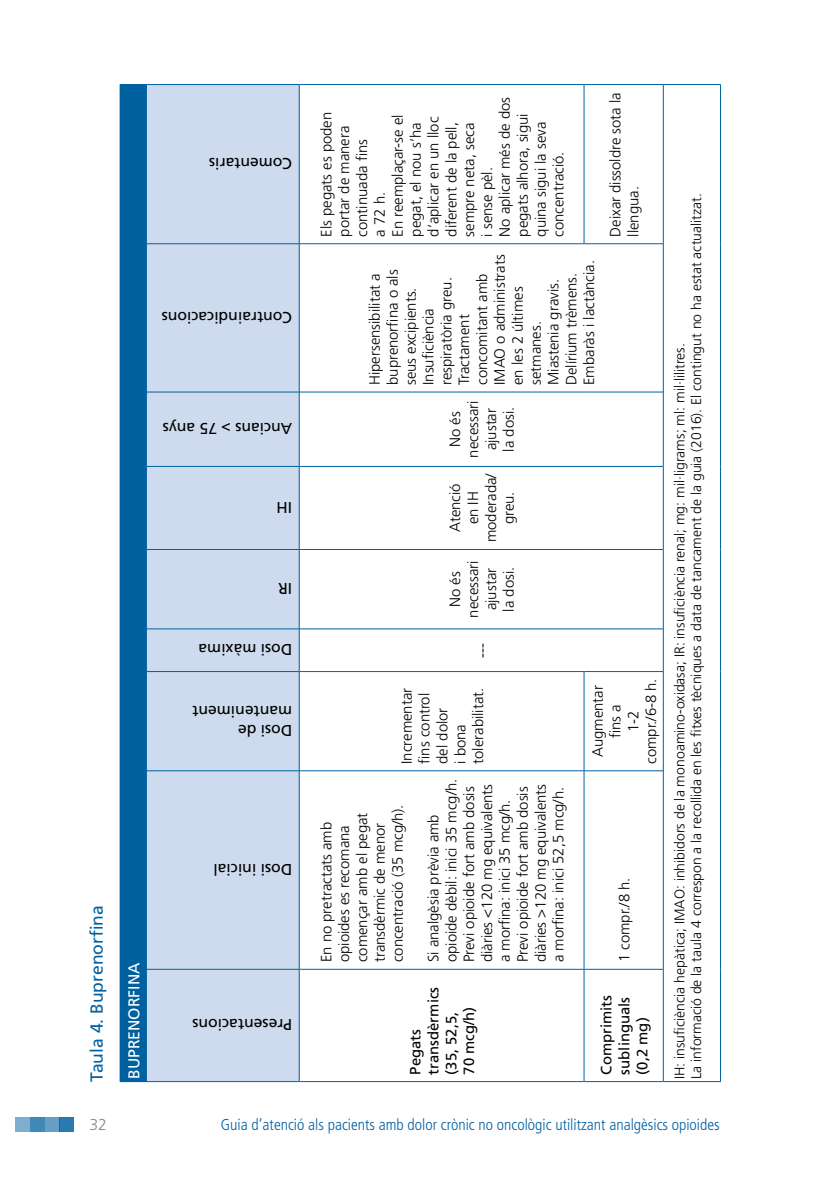
<style>
.page{position:relative;width:819px;height:1191px;background:#fff}
.page>*{position:absolute;margin:0;border:0;box-sizing:border-box;transform-origin:0 0}
.t1{font:17.5px "Frutiger";color:#0061a1}
.t2{font:15.75px/18.9px "Frutiger";color:#000}
.t3{font:300 condensed 15.75px "Frutiger";color:#0061a1}
.t4{font:15.75px "Frutiger";color:#fff}
.t5{font:300 15.75px "Frutiger";color:#878787}
.t6{font:300 14.88px/17.8px "Frutiger";color:#000}
.t7{font:14.88px/17.8px "Frutiger";color:#000}
.t8{font:300 14px/16.8px "Frutiger";color:#000}
</style>
<div class="page">
<div style="left:30px;top:1117px;width:15px;height:15px;background:#4088b8"></div>
<div style="left:15px;top:1117px;width:15px;height:15px;background:#7daece"></div>
<div style="left:45px;top:1117px;width:14px;height:15px;background:#659fc5"></div>
<div style="left:59px;top:1117px;width:15px;height:15px;background:#287aaf"></div>
<div style="left:120px;top:85px;width:26px;height:996px;background:#0061a1"></div>
<div style="left:147px;top:85px;width:152px;height:996px;background:#cedaed"></div>
<svg style="left:120px;top:1081px;width:26px;height:1px"></svg>
<svg style="left:120px;top:84px;width:26px;height:1px"></svg>
<hr style="left:299px;top:1081px;width:284px;height:1px;background:#0061a1">
<hr style="left:299px;top:969px;width:284px;height:1px;background:#0061a1">
<hr style="left:299px;top:770px;width:284px;height:1px;background:#0061a1">
<hr style="left:299px;top:671px;width:284px;height:1px;background:#0061a1">
<hr style="left:663px;top:629px;width:1px;height:42px;background:#0061a1">
<hr style="left:299px;top:628px;width:285px;height:1px;background:#0061a1">
<hr style="left:584px;top:628px;width:79px;height:1px;background:#0061a1">
<hr style="left:663px;top:549px;width:1px;height:80px;background:#0061a1">
<hr style="left:299px;top:549px;width:285px;height:1px;background:#0061a1">
<hr style="left:584px;top:549px;width:79px;height:1px;background:#0061a1">
<hr style="left:663px;top:466px;width:1px;height:83px;background:#0061a1">
<hr style="left:299px;top:466px;width:285px;height:1px;background:#0061a1">
<hr style="left:584px;top:466px;width:79px;height:1px;background:#0061a1">
<hr style="left:663px;top:392px;width:1px;height:74px;background:#0061a1">
<hr style="left:299px;top:392px;width:285px;height:1px;background:#0061a1">
<hr style="left:584px;top:392px;width:79px;height:1px;background:#0061a1">
<hr style="left:663px;top:244px;width:1px;height:148px;background:#0061a1">
<hr style="left:299px;top:243px;width:284px;height:1px;background:#0061a1">
<hr style="left:299px;top:84px;width:284px;height:1px;background:#0061a1">
<hr style="left:583px;top:969px;width:1px;height:112px;background:#0061a1">
<hr style="left:584px;top:1081px;width:79px;height:1px;background:#0061a1">
<hr style="left:663px;top:969px;width:1px;height:112px;background:#0061a1">
<hr style="left:583px;top:771px;width:1px;height:198px;background:#0061a1">
<hr style="left:584px;top:969px;width:79px;height:1px;background:#0061a1">
<hr style="left:663px;top:771px;width:1px;height:198px;background:#0061a1">
<hr style="left:583px;top:671px;width:1px;height:100px;background:#0061a1">
<hr style="left:584px;top:770px;width:79px;height:1px;background:#0061a1">
<hr style="left:584px;top:671px;width:79px;height:1px;background:#0061a1">
<hr style="left:663px;top:671px;width:1px;height:100px;background:#0061a1">
<hr style="left:583px;top:84px;width:1px;height:160px;background:#0061a1">
<hr style="left:584px;top:243px;width:79px;height:1px;background:#0061a1">
<hr style="left:584px;top:84px;width:79px;height:1px;background:#0061a1">
<hr style="left:663px;top:84px;width:1px;height:160px;background:#0061a1">
<hr style="left:146px;top:969px;width:1px;height:112px;background:#0061a1">
<hr style="left:147px;top:1081px;width:152px;height:1px;background:#0061a1">
<hr style="left:299px;top:969px;width:1px;height:112px;background:#0061a1">
<hr style="left:146px;top:771px;width:1px;height:198px;background:#0061a1">
<hr style="left:147px;top:969px;width:152px;height:1px;background:#0061a1">
<hr style="left:299px;top:771px;width:1px;height:198px;background:#0061a1">
<hr style="left:146px;top:671px;width:1px;height:100px;background:#0061a1">
<hr style="left:147px;top:770px;width:152px;height:1px;background:#0061a1">
<hr style="left:299px;top:671px;width:1px;height:100px;background:#0061a1">
<hr style="left:146px;top:629px;width:1px;height:42px;background:#0061a1">
<hr style="left:147px;top:671px;width:152px;height:1px;background:#0061a1">
<hr style="left:299px;top:629px;width:1px;height:42px;background:#0061a1">
<hr style="left:146px;top:549px;width:1px;height:80px;background:#0061a1">
<hr style="left:147px;top:628px;width:152px;height:1px;background:#0061a1">
<hr style="left:299px;top:549px;width:1px;height:80px;background:#0061a1">
<hr style="left:146px;top:466px;width:1px;height:83px;background:#0061a1">
<hr style="left:147px;top:549px;width:152px;height:1px;background:#0061a1">
<hr style="left:299px;top:466px;width:1px;height:83px;background:#0061a1">
<hr style="left:146px;top:392px;width:1px;height:74px;background:#0061a1">
<hr style="left:147px;top:466px;width:152px;height:1px;background:#0061a1">
<hr style="left:299px;top:392px;width:1px;height:74px;background:#0061a1">
<hr style="left:146px;top:244px;width:1px;height:148px;background:#0061a1">
<hr style="left:147px;top:392px;width:152px;height:1px;background:#0061a1">
<hr style="left:299px;top:244px;width:1px;height:148px;background:#0061a1">
<hr style="left:146px;top:84px;width:1px;height:160px;background:#0061a1">
<hr style="left:147px;top:243px;width:152px;height:1px;background:#0061a1">
<hr style="left:147px;top:84px;width:152px;height:1px;background:#0061a1">
<hr style="left:299px;top:84px;width:1px;height:160px;background:#0061a1">
<hr style="left:663px;top:1081px;width:57px;height:1px;background:#0061a1">
<hr style="left:663px;top:84px;width:57px;height:1px;background:#0061a1">
<hr style="left:720px;top:969px;width:1px;height:112px;background:#0061a1">
<hr style="left:720px;top:771px;width:1px;height:198px;background:#0061a1">
<hr style="left:720px;top:671px;width:1px;height:100px;background:#0061a1">
<hr style="left:720px;top:629px;width:1px;height:42px;background:#0061a1">
<hr style="left:720px;top:549px;width:1px;height:80px;background:#0061a1">
<hr style="left:720px;top:466px;width:1px;height:83px;background:#0061a1">
<hr style="left:720px;top:392px;width:1px;height:74px;background:#0061a1">
<hr style="left:720px;top:244px;width:1px;height:148px;background:#0061a1">
<hr style="left:720px;top:84px;width:1px;height:160px;background:#0061a1">
<p class="t2" style="left:292px;top:173px;width:85px;rotate:-180deg">Comentaris</p>
<p class="t2" style="left:292px;top:327px;width:132px;rotate:-180deg">Contraindicacions</p>
<p class="t2" style="left:292px;top:438px;width:131px;rotate:-180deg">Ancians &gt; 75 anys</p>
<p class="t2" style="left:292px;top:517px;width:17px;rotate:-180deg">IH</p>
<p class="t2" style="left:292px;top:598px;width:16px;rotate:-180deg">IR</p>
<p class="t2" style="left:292px;top:659px;width:95px;rotate:-180deg">Dosi màxima</p>
<p class="t2" style="left:292px;top:739px;width:101px;rotate:-180deg">Dosi de manteniment</p>
<p class="t1" style="left:87px;top:1081px;width:178px;rotate:-90deg">Taula 4. Buprenorfina</p>
<p class="t4" style="left:125px;top:1079px;width:118px;rotate:-90deg">BUPRENORFINA</p>
<p class="t2" style="left:292px;top:879px;width:80px;rotate:-180deg">Dosi inicial</p>
<p class="t2" style="left:292px;top:1034px;width:101px;rotate:-180deg">Presentacions</p>
<p class="t6" style="left:317px;top:237px;width:141px;rotate:-90deg">Els pegats es poden portar de manera continuada fins<br>a 72 h.<br>En reemplaçar-se el pegat, el nou s’ha d’aplicar en un lloc diferent de la pell, sempre neta, seca<br>i sense pèl.<br>No aplicar més de dos pegats alhora, sigui quina sigui la seva concentració.</p>
<p class="t6" style="left:366px;top:385px;width:132px;rotate:-90deg">Hipersensibilitat a buprenorfina o als seus excipients.<br>Insuficiència respiratòria greu.<br>Tractament concomitant amb<br>IMAO o administrats en les 2 últimes setmanes.<br>Miastenia gravis.<br>Delírium trèmens.<br>Embaràs i lactància.</p>
<p class="t6" style="left:446px;top:458px;width:59px;text-align:center;rotate:-90deg">No és necessari ajustar<br>la dosi.</p>
<p class="t6" style="left:446px;top:542px;width:71px;text-align:center;rotate:-90deg">Atenció<br>en IH moderada/ greu.</p>
<p class="t6" style="left:446px;top:617px;width:59px;text-align:center;rotate:-90deg">No és necessari ajustar<br>la dosi.</p>
<p class="t6" style="left:473px;top:657px;width:16px;rotate:-90deg">---</p>
<p class="t6" style="left:606px;top:237px;width:146px;rotate:-90deg">Deixar dissoldre sota la llengua.</p>
<p class="t6" style="left:397px;top:764px;width:78px;rotate:-90deg">Incrementar fins control del dolor<br>i bona tolerabilitat.</p>
<p class="t6" style="left:317px;top:962px;width:159px;rotate:-90deg">En no pretractats amb opioides es recomana començar amb el pegat transdèrmic de menor concentració (35 mcg/h).</p>
<p class="t6" style="left:424px;top:962px;width:185px;rotate:-90deg">Si analgèsia prèvia amb opioide dèbil: inici 35 mcg/h.<br>Previ opioide fort amb dosis diàries &lt;120 mg equivalents a morfina: inici 35 mcg/h.<br>Previ opioide fort amb dosis diàries &gt;120 mg equivalents a morfina: inici 52,5 mcg/h.</p>
<p class="t7" style="left:406px;top:1074px;width:89px;rotate:-90deg">Pegats transdèrmics (35, 52,5,<br>70 mcg/h)</p>
<p class="t6" style="left:588px;top:764px;width:87px;text-align:center;rotate:-90deg">Augmentar fins a<br>1-2 compr./6-8 h.</p>
<p class="t6" style="left:615px;top:962px;width:86px;rotate:-90deg">1 compr./8 h.</p>
<p class="t7" style="left:597px;top:1074px;width:81px;text-align:justify;rotate:-90deg">Comprimits sublinguals (0,2 mg)</p>
<p class="t8" style="left:671px;top:1079px;width:887px;rotate:-90deg">IH: insuficiència hepàtica; IMAO: inhibidors de la monoamino-oxidasa; IR: insuficiència renal; mg: mil·ligrams; ml: mil·lilitres.<br>La informació de la taula 4 correspon a la recollida en les fitxes tècniques a data de tancament de la guia (2016). El contingut no ha estat actualitzat.</p>
<p class="t5" style="left:89px;top:1115px;width:19px">32</p>
<p class="t3" style="left:221px;top:1115px;width:500px">Guia d’atenció als pacients amb dolor crònic no oncològic utilitzant analgèsics opioides</p>
</div>
